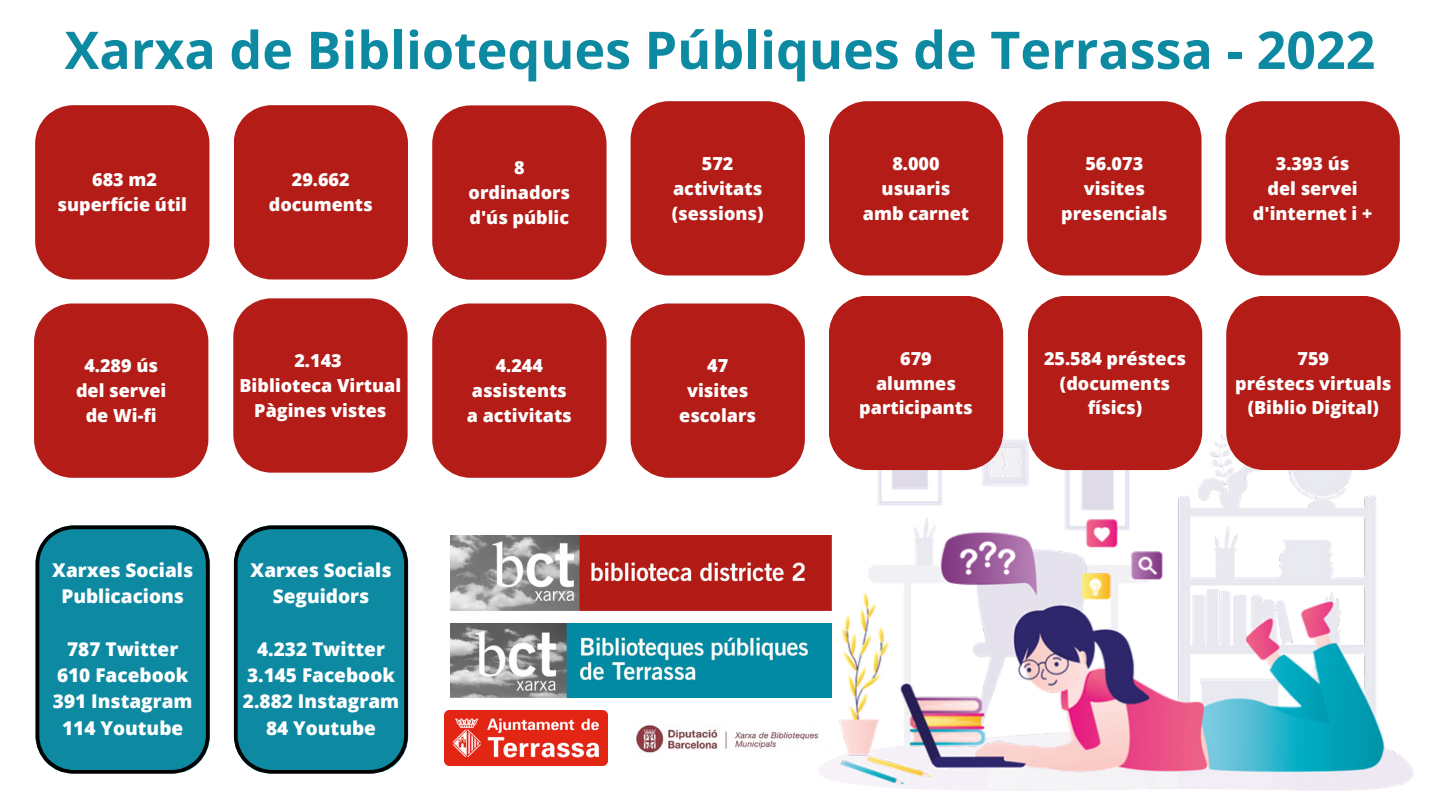
<style>
.page{position:relative;width:1440px;height:810px;background:#fff}
.page>*{position:absolute;margin:0;border:0;box-sizing:border-box;transform-origin:0 0}
.t1{font:700 52px "Open Sans";color:#0e89a2}
.t2{font:800 19px/26.2px "Open Sans";color:#fff;text-align:center}
.t3{font:800 18px/24.8px "Open Sans";color:#fff;text-align:center}
</style>
<div class="page">
<img style="left:450px;top:623px;width:340px;height:75px">
<img style="left:790px;top:375px;width:624px;height:416px">
<img style="left:636px;top:721px;width:193px;height:34px">
<img style="left:445px;top:710px;width:163px;height:56px">
<div style="left:35px;top:105px;width:174px;height:174px;background:#b31c17"></div>
<svg style="left:432px;top:105px;width:175px;height:175px;background:#b72823"></svg>
<div style="left:631px;top:101px;width:174px;height:175px;background:#b31c17"></div>
<svg style="left:1027px;top:101px;width:175px;height:175px;background:#b72823"></svg>
<div style="left:1226px;top:101px;width:174px;height:175px;background:#b31c17"></div>
<div style="left:234px;top:105px;width:174px;height:174px;background:#b31c17"></div>
<div style="left:829px;top:101px;width:174px;height:175px;background:#b31c17"></div>
<div style="left:1028px;top:296px;width:174px;height:174px;background:#b31c17"></div>
<div style="left:34px;top:303px;width:174px;height:175px;background:#b31c17"></div>
<div style="left:631px;top:303px;width:174px;height:175px;background:#b31c17"></div>
<div style="left:829px;top:296px;width:174px;height:174px;background:#b31c17"></div>
<svg style="left:432px;top:303px;width:175px;height:175px;background:#b72823"></svg>
<svg style="left:233px;top:298px;width:175px;height:175px;background:#b72823"></svg>
<svg style="left:1226px;top:296px;width:175px;height:174px;background:#b62722"></svg>
<img style="left:450px;top:535px;width:382px;height:76px">
<svg style="left:234px;top:525px;width:174px;height:249px;background:#148399"></svg>
<svg style="left:36px;top:525px;width:174px;height:249px;background:#148399"></svg>
<h1 class="t1" style="left:65px;top:13px;width:1312px">Xarxa de Biblioteques Públiques de Terrassa - 2022</h1>
<p class="t3" style="left:58px;top:167px;width:131px">683 m2 superfície útil</p>
<p class="t3" style="left:469px;top:155px;width:103px">8 ordinadors d'ús públic</p>
<p class="t3" style="left:672px;top:151px;width:93px">572 activitats (sessions)</p>
<p class="t3" style="left:1061px;top:151px;width:108px">56.073 visites presencials</p>
<p class="t3" style="left:1253px;top:151px;width:121px">3.393 ús<br>del servei d'internet i +</p>
<p class="t3" style="left:863px;top:151px;width:108px">8.000 usuaris amb carnet</p>
<p class="t3" style="left:269px;top:167px;width:105px">29.662 documents</p>
<p class="t3" style="left:1044px;top:345px;width:143px">25.584 préstecs (documents físics)</p>
<p class="t3" style="left:76px;top:353px;width:92px">4.289 ús del servei de Wi-fi</p>
<p class="t3" style="left:679px;top:353px;width:78px">47 visites escolars</p>
<p class="t3" style="left:859px;top:345px;width:115px">679 alumnes participants</p>
<p class="t3" style="left:240px;top:348px;width:163px">2.143<br>Biblioteca Virtual<br>Pàgines vistes</p>
<p class="t3" style="left:1235px;top:345px;width:158px">759<br>préstecs virtuals (Biblio Digital)</p>
<p class="t3" style="left:467px;top:353px;width:107px">4.244 assistents a activitats</p>
<p class="t2" style="left:52px;top:557px;width:142px">Xarxes Socials<br>Publicacions</p>
<p class="t2" style="left:53px;top:636px;width:141px">787 Twitter<br>610 Facebook<br>391 Instagram<br>114 Youtube</p>
<p class="t2" style="left:251px;top:557px;width:142px">Xarxes Socials<br>Seguidors</p>
<p class="t2" style="left:243px;top:636px;width:158px">4.232 Twitter<br>3.145 Facebook<br>2.882 Instagram<br>84 Youtube</p>
</div>
